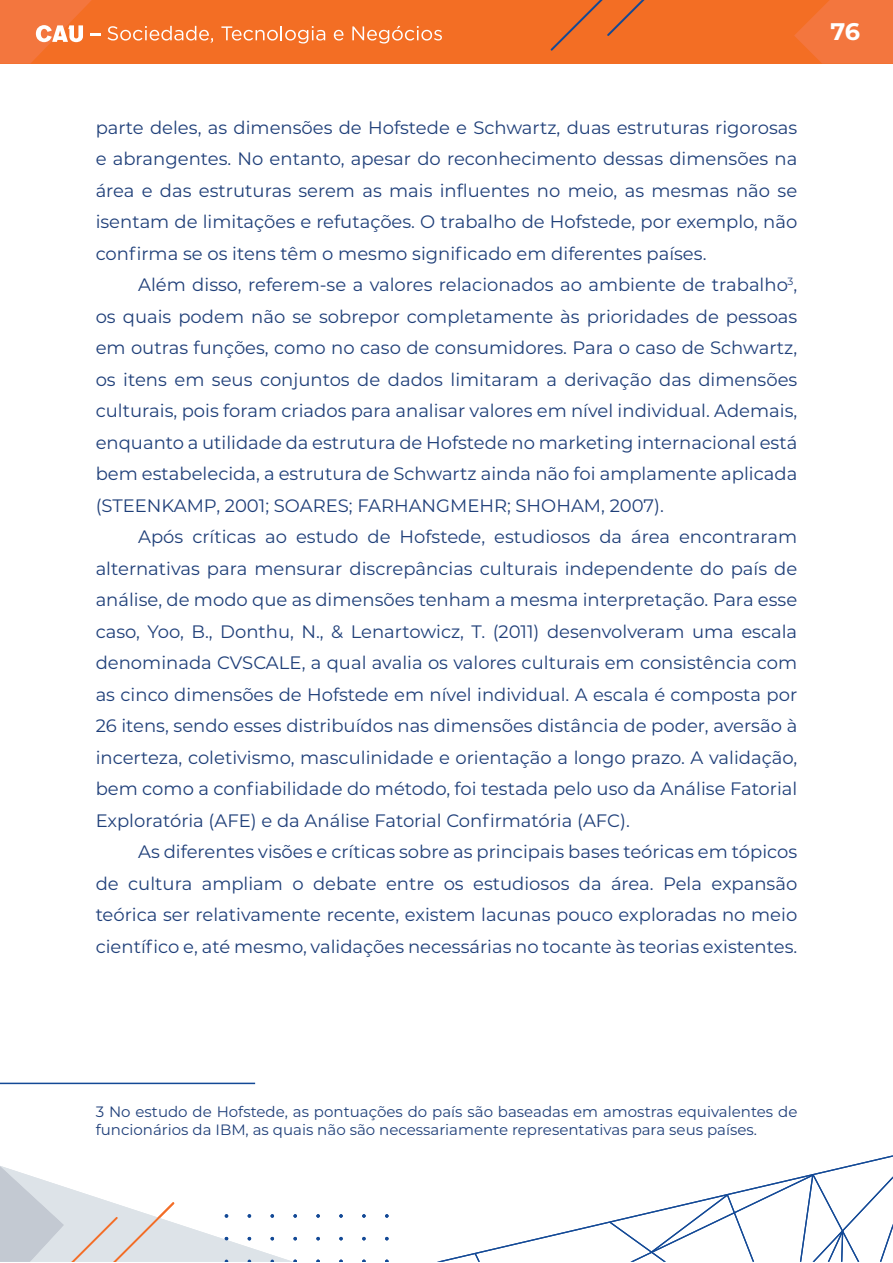
<style>
.page{position:relative;width:893px;height:1263px;background:#fff}
.page>*{position:absolute;margin:0;border:0;box-sizing:border-box;transform-origin:0 0}
.t1{font:700 24px "Montserrat";color:#fff}
.t2{font:18px/31.5px "Montserrat";color:#1f3f79;text-align:justify}
.t3{font:15px/18px "Montserrat";color:#1f3f79}
</style>
<div class="page">
<div style="left:0;top:0;width:893px;height:64px;background:#f36e24"></div>
<svg style="left:550px;top:0;width:95px;height:51px"></svg>
<svg style="left:437px;top:1155px;width:456px;height:107px"></svg>
<svg style="left:475px;top:1253px;width:5px;height:9px"></svg>
<svg style="left:316px;top:1214px;width:4px;height:4px"></svg>
<svg style="left:339px;top:1214px;width:4px;height:4px"></svg>
<svg style="left:362px;top:1214px;width:4px;height:4px"></svg>
<svg style="left:385px;top:1214px;width:4px;height:4px"></svg>
<svg style="left:316px;top:1237px;width:4px;height:3px"></svg>
<svg style="left:339px;top:1237px;width:4px;height:3px"></svg>
<svg style="left:362px;top:1237px;width:4px;height:3px"></svg>
<svg style="left:385px;top:1237px;width:4px;height:3px"></svg>
<svg style="left:0;top:1166px;width:297px;height:96px"></svg>
<svg style="left:108px;top:26px;width:105px;height:17px"></svg>
<svg style="left:221px;top:26px;width:104px;height:18px"></svg>
<svg style="left:334px;top:30px;width:9px;height:11px"></svg>
<svg style="left:352px;top:26px;width:90px;height:18px"></svg>
<svg style="left:0;top:0;width:100px;height:64px"></svg>
<svg style="left:794px;top:0;width:99px;height:64px"></svg>
<svg style="left:610px;top:1166px;width:283px;height:96px"></svg>
<hr style="left:0;top:1083px;width:255px;height:1px;background:#134996">
<p class="t2" style="left:96px;top:111px;width:703px">parte deles, as dimensões de Hofstede e Schwartz, duas estruturas rigorosas e abrangentes. No entanto, apesar do reconhecimento dessas dimensões na área e das estruturas serem as mais influentes no meio, as mesmas não se isentam de limitações e refutações. O trabalho de Hofstede, por exemplo, não confirma se os itens têm o mesmo significado em diferentes países.</p>
<p class="t2" style="left:96px;top:268px;width:703px;text-indent:43px">Além disso, referem-se a valores relacionados ao ambiente de trabalho<sup>3</sup>, os quais podem não se sobrepor completamente às prioridades de pessoas em outras funções, como no caso de consumidores. Para o caso de Schwartz, os itens em seus conjuntos de dados limitaram a derivação das dimensões culturais, pois foram criados para analisar valores em nível individual. Ademais, enquanto a utilidade da estrutura de Hofstede no marketing internacional está bem estabelecida, a estrutura de Schwartz ainda não foi amplamente aplicada (STEENKAMP, 2001; SOARES; FARHANGMEHR; SHOHAM, 2007).</p>
<p class="t2" style="left:96px;top:520px;width:703px;text-indent:43px">Após críticas ao estudo de Hofstede, estudiosos da área encontraram alternativas para mensurar discrepâncias culturais independente do país de análise, de modo que as dimensões tenham a mesma interpretação. Para esse caso, Yoo, B., Donthu, N., &amp; Lenartowicz, T. (2011) desenvolveram uma escala denominada CVSCALE, a qual avalia os valores culturais em consistência com as cinco dimensões de Hofstede em nível individual. A escala é composta por 26 itens, sendo esses distribuídos nas dimensões distância de poder, aversão à incerteza, coletivismo, masculinidade e orientação a longo prazo. A validação, bem como a confiabilidade do método, foi testada pelo uso da Análise Fatorial Exploratória (AFE) e da Análise Fatorial Confirmatória (AFC).</p>
<p class="t2" style="left:96px;top:835px;width:703px;text-indent:43px">As diferentes visões e críticas sobre as principais bases teóricas em tópicos de cultura ampliam o debate entre os estudiosos da área. Pela expansão teórica ser relativamente recente, existem lacunas pouco exploradas no meio científico e, até mesmo, validações necessárias no tocante às teorias existentes.</p>
<h1 class="t1" style="left:830px;top:14px;width:31px">76</h1>
<p class="t3" style="left:96px;top:1102px;width:703px">3 No estudo de Hofstede, as pontuações do país são baseadas em amostras equivalentes de funcionários da IBM, as quais não são necessariamente representativas para seus países.</p>
</div>
